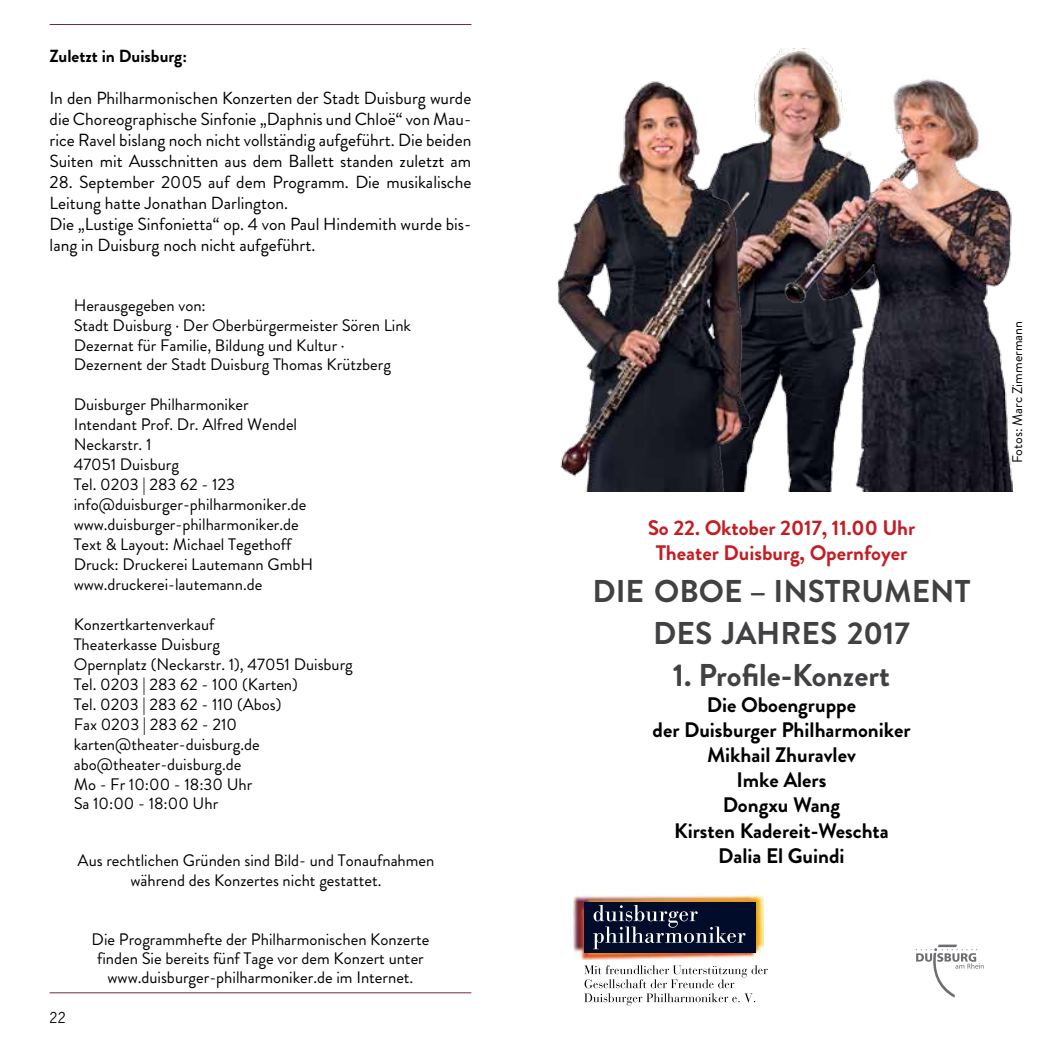
<style>
.page{position:relative;width:1042px;height:1042px;background:#fff}
.page>*{position:absolute;margin:0;border:0;box-sizing:border-box;transform-origin:0 0}
.t1{font:700 31.5px/42px "Brandon";color:#414042;text-align:center}
.t2{font:700 21px/25.2px "Brandon";color:#000;text-align:center}
.t3{font:700 21px/25.2px "Brandon";color:#c31e23;text-align:center}
.t4{font:17.5px/21px "Brandon";color:#000;text-align:justify}
.t5{font:700 17.5px "Brandon";color:#000}
.t6{font:16.62px/19.9px "Brandon";color:#000}
.t7{font:15.75px "News Gothic BQ";color:#000}
.t8{font:14px "Brandon";color:#000}
</style>
<div class="page">
<hr style="left:50px;top:24px;width:421px;height:1px;background:#79283b">
<hr style="left:50px;top:992px;width:421px;height:1px;background:#79283b">
<img style="left:573px;top:894px;width:191px;height:65px">
<svg style="left:916px;top:944px;width:67px;height:53px"></svg>
<div style="left:584px;top:901px;width:172px;height:51px;background:#000c29"></div>
<svg style="left:593px;top:905px;width:152px;height:45px"></svg>
<svg style="left:584px;top:965px;width:184px;height:40px"></svg>
<img style="left:751px;top:48px;width:82px;height:407px">
<img style="left:781px;top:69px;width:231px;height:423px">
<img style="left:557px;top:81px;width:194px;height:411px">
<p class="t5" style="left:50px;top:44px;width:139px">Zuletzt in Duisburg:</p>
<p class="t4" style="left:50px;top:88px;width:423px">In den Philharmonischen Konzerten der Stadt Duisburg wurde die Choreographische Sinfonie „Daphnis und Chloë“ von Mau&shy;rice Ravel bislang noch nicht vollständig aufgeführt. Die beiden Suiten mit Ausschnitten aus dem Ballett standen zuletzt am</p>
<p class="t4" style="left:50px;top:172px;width:423px;text-align:left">28. September 2005 auf dem Programm. Die musikalische Leitung hatte Jonathan Darlington.<br>Die „Lustige Sinfonietta“ op. 4 von Paul Hindemith wurde bis&shy;lang in Duisburg noch nicht aufgeführt.</p>
<p class="t6" style="left:74px;top:295px;width:339px">Herausgegeben von:<br>Stadt Duisburg · Der Oberbürgermeister Sören Link Dezernat für Familie, Bildung und Kultur · Dezernent der Stadt Duisburg Thomas Krützberg</p>
<p class="t6" style="left:74px;top:395px;width:241px">Duisburger Philharmoniker<br>Intendant Prof. Dr. Alfred Wendel<br>Neckarstr. 1<br>47051 Duisburg<br>Tel. 0203 | 283 62 - 123 info@duisburger-philharmoniker.de www.duisburger-philharmoniker.de<br>Text &amp; Layout: Michael Tegethoff<br>Druck: Druckerei Lautemann GmbH www.druckerei-lautemann.de</p>
<p class="t6" style="left:74px;top:614px;width:281px">Konzertkartenverkauf<br>Theaterkasse Duisburg<br>Opernplatz (Neckarstr. 1), 47051 Duisburg<br>Tel. 0203 | 283 62 - 100 (Karten)<br>Tel. 0203 | 283 62 - 110 (Abos)<br>Fax 0203 | 283 62 - 210 karten@theater-duisburg.de abo@theater-duisburg.de<br>Mo - Fr 10:00 - 18:30 Uhr<br>Sa 10:00 - 18:00 Uhr</p>
<p class="t6" style="left:78px;top:851px;width:358px;text-align:center">Aus rechtlichen Gründen sind Bild- und Tonaufnahmen während des Konzertes nicht gestattet.</p>
<p class="t7" style="left:50px;top:1009px;width:18px">22</p>
<p class="t6" style="left:92px;top:930px;width:339px;line-height:19.2px;text-align:center">Die Programmhefte der Philharmonischen Konzerte finden Sie bereits fünf Tage vor dem Konzert unter www.duisburger-philharmoniker.de im Internet.</p>
<p class="t3" style="left:648px;top:516px;width:269px">So 22. Oktober 2017, 11.00 Uhr<br>Theater Duisburg, Opernfoyer</p>
<h1 class="t1" style="left:592px;top:571px;width:379px">DIE OBOE – INSTRUMENT<br>DES JAHRES 2017</h1>
<h1 class="t1" style="left:673px;top:655px;width:219px">1. Profile-Konzert</h1>
<p class="t2" style="left:652px;top:692px;width:259px">Die Oboengruppe<br>der Duisburger Philharmoniker<br>Mikhail Zhuravlev<br>Imke Alers<br>Dongxu Wang<br>Kirsten Kadereit-Weschta<br>Dalia El Guindi</p>
<p class="t8" style="left:1007px;top:463px;width:144px;rotate:-90deg">Fotos: Marc Zimmermann</p>
</div>
